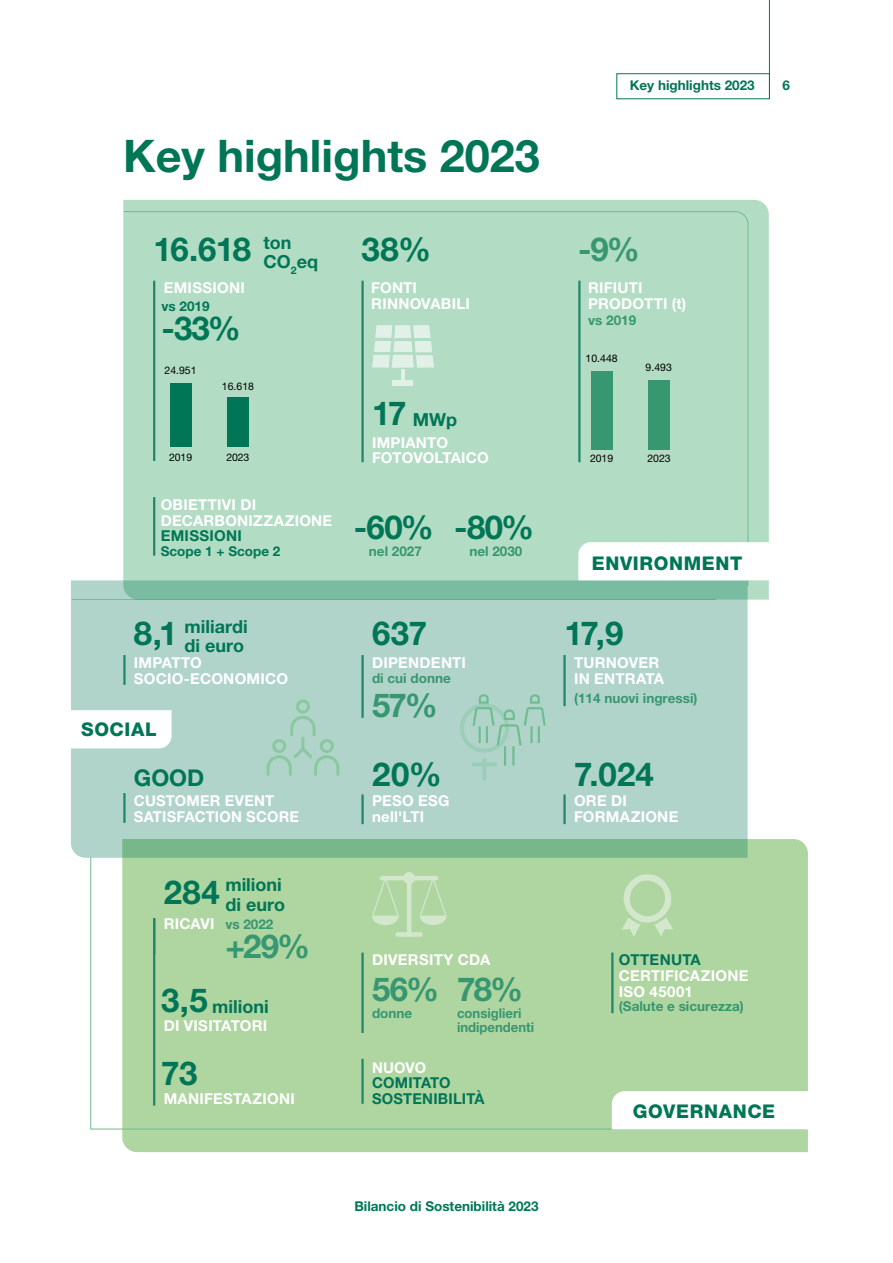
<style>
.page{position:relative;width:893px;height:1263px;background:#fff}
.page>*{position:absolute;margin:0;border:0;box-sizing:border-box;transform-origin:0 0}
.TITOLO_-_I_Livello_v{font:700 45px "Helvetica Neue LT Pro";color:#007656}
.Highlights_-_numeri{font:700 33px "Helvetica Neue LT Pro";letter-spacing:-.01em;color:#007656}
.Highlights_-_numeri-2{font:700 33px "Helvetica Neue LT Pro";letter-spacing:-.035em;color:#379771}
.Highlights_-_numeri-3{font:700 23.1px "Helvetica Neue LT Pro";color:#007656}
.t1{font:800 18.9px "Helvetica Neue LT Pro";letter-spacing:.035em;color:#007656}
.Highlights_-_testo_c{font:700 18px/19.5px "Helvetica Neue LT Pro";color:#007656}
.Higlights_-_titolett{font:700 15px/15.8px "Helvetica Neue LT Pro";letter-spacing:.015em;color:#fff}
.Higlights_-_titolett-2{font:700 15px "Helvetica Neue LT Pro";letter-spacing:.015em;color:#007656}
.Highlights_-_testo_c-2{font:700 13.5px/14.2px "Helvetica Neue LT Pro";color:#379771}
.Higlights_-_titolett-3{font:700 13.5px "Helvetica Neue LT Pro";color:#007656}
.Highlights_-_testo_c-3{font:700 13.5px "Helvetica Neue LT Pro";color:#007656}
.t2{font:10.5px "Helvetica Neue LT Pro";letter-spacing:-.01em;color:#000}
.s1{color:#007656}
</style>
<div class="page">
<div style="left:617px;top:73px;width:153px;height:26px;border:1px solid #007656"></div>
<hr style="left:769px;top:0;width:1px;height:99px;background:#007656">
<div style="left:123px;top:200px;width:646px;height:400px;background:#b2dcc3"></div>
<div style="left:123px;top:211px;width:626px;height:375px;background:#b2dcc3"></div>
<div style="left:122px;top:839px;width:686px;height:313px;background:#afd5a1"></div>
<svg style="left:71px;top:580px;width:677px;height:278px;background:#a8d0c3"></svg>
<hr style="left:123px;top:655px;width:3px;height:30px;background:#22866a">
<hr style="left:123px;top:793px;width:3px;height:30px;background:#22866a">
<svg style="left:265px;top:698px;width:76px;height:80px;background:#aad2c3"></svg>
<div style="left:460px;top:703px;width:49px;height:50px;border:4px solid #6ebd8f;border-radius:50%"></div>
<hr style="left:482px;top:760px;width:4px;height:19px;background:#9ccdb8">
<hr style="left:474px;top:762px;width:21px;height:4px;background:#9ccdb8">
<svg style="left:471px;top:693px;width:76px;height:55px;background:#a4cfbf"></svg>
<hr style="left:512px;top:746px;width:2px;height:20px;background:#6ebd8f">
<hr style="left:504px;top:746px;width:2px;height:20px;background:#6ebd8f">
<hr style="left:361px;top:655px;width:3px;height:63px;background:#22866a">
<hr style="left:361px;top:794px;width:3px;height:30px;background:#22866a">
<hr style="left:563px;top:655px;width:3px;height:51px;background:#22866a">
<hr style="left:563px;top:794px;width:3px;height:30px;background:#22866a">
<div style="left:90px;top:856px;width:715px;height:274px;background:#afd5a1"></div>
<hr style="left:72px;top:599px;width:644px;height:1px;background:#007656">
<svg style="left:612px;top:1091px;width:196px;height:38px"></svg>
<hr style="left:153px;top:919px;width:2px;height:187px;background:#22866a">
<hr style="left:361px;top:1059px;width:3px;height:45px;background:#22866a">
<svg style="left:578px;top:542px;width:191px;height:38px"></svg>
<svg style="left:71px;top:710px;width:101px;height:38px"></svg>
<hr style="left:361px;top:952px;width:3px;height:81px;background:#22866a">
<hr style="left:153px;top:918px;width:2px;height:36px;background:#22866a">
<hr style="left:611px;top:952px;width:2px;height:61px;background:#22866a">
<svg style="left:622px;top:874px;width:51px;height:62px;background:#bbdbaf"></svg>
<div style="left:403px;top:872px;width:12px;height:12px;background:#d2e7cb;border-radius:50%"></div>
<hr style="left:382px;top:876px;width:54px;height:4px;background:#d2e7cb">
<hr style="left:407px;top:879px;width:4px;height:54px;background:#d2e7cb">
<div style="left:398px;top:932px;width:23px;height:5px;background:#d2e7cb"></div>
<svg style="left:371px;top:874px;width:29px;height:51px"></svg>
<svg style="left:419px;top:874px;width:28px;height:51px"></svg>
<hr style="left:153px;top:497px;width:2px;height:59px;background:#22866a">
<svg style="left:372px;top:325px;width:62px;height:55px;background:#cce7d7"></svg>
<div style="left:393px;top:380px;width:20px;height:6px;background:#e2f1e8"></div>
<hr style="left:166px;top:435px;width:119px;height:1px;background:#379771">
<hr style="left:153px;top:281px;width:2px;height:180px;background:#22866a">
<div style="left:170px;top:383px;width:21px;height:64px;background:#007656"></div>
<div style="left:227px;top:398px;width:22px;height:49px;background:#007656"></div>
<hr style="left:361px;top:281px;width:3px;height:181px;background:#22866a">
<hr style="left:578px;top:281px;width:3px;height:181px;background:#22866a">
<div style="left:591px;top:371px;width:21px;height:79px;background:#379771"></div>
<div style="left:648px;top:380px;width:21px;height:70px;background:#379771"></div>
<p class="TITOLO_-_I_Livello_v" style="left:123px;top:129px;width:418px">Key highlights 2023</p>
<p class="Higlights_-_titolett-3" style="left:630px;top:77px;width:126px">Key highlights 2023</p>
<p class="Higlights_-_titolett-3" style="left:782px;top:77px;width:9px">6</p>
<p class="Highlights_-_numeri" style="left:153px;top:228px;width:99px">16.618</p>
<p class="Highlights_-_testo_c" style="left:264px;top:232px;width:56px">ton<br>CO<sub>2</sub>eq</p>
<p class="Highlights_-_testo_c-3" style="left:162px;top:298px;width:50px">vs 2019</p>
<p class="Highlights_-_numeri" style="left:162px;top:308px;width:81px">-33%</p>
<p class="Higlights_-_titolett" style="left:164px;top:280px;width:83px">EMISSIONI</p>
<p class="t2" style="left:164px;top:364px;width:34px">24.951</p>
<p class="t2" style="left:169px;top:451px;width:25px">2019</p>
<p class="t2" style="left:222px;top:380px;width:34px">16.618</p>
<p class="t2" style="left:226px;top:451px;width:25px">2023</p>
<p class="Higlights_-_titolett" style="left:161px;top:496px;width:173px">OBIETTIVI DI<br>DECARBONIZZAZIONE<br><span class="s1">EMISSIONI</span></p>
<p class="Higlights_-_titolett-3" style="left:161px;top:543px;width:121px">Scope 1 + Scope 2</p>
<p class="Highlights_-_testo_c" style="left:185px;top:616px;width:65px">miliardi</p>
<p class="Highlights_-_numeri" style="left:134px;top:612px;width:45px">8,1</p>
<p class="Highlights_-_testo_c" style="left:185px;top:635px;width:61px">di euro</p>
<p class="Higlights_-_titolett" style="left:134px;top:654px;width:69px">IMPATTO</p>
<p class="Higlights_-_titolett" style="left:134px;top:670px;width:156px">SOCIO-ECONOMICO</p>
<p class="t1" style="left:81px;top:718px;width:77px">SOCIAL</p>
<p class="Highlights_-_numeri-3" style="left:134px;top:764px;width:72px">good</p>
<p class="Higlights_-_titolett" style="left:134px;top:792px;width:167px">CUSTOMER EVENT<br>SATISFACTION SCORE</p>
<p class="Highlights_-_testo_c" style="left:225px;top:875px;width:58px">milioni</p>
<p class="Highlights_-_numeri" style="left:164px;top:871px;width:58px">284</p>
<p class="Highlights_-_testo_c" style="left:225px;top:894px;width:61px">di euro</p>
<p class="Highlights_-_testo_c-2" style="left:225px;top:917px;width:50px">vs 2022</p>
<p class="Highlights_-_numeri-2" style="left:225px;top:926px;width:86px">+29%</p>
<p class="Higlights_-_titolett" style="left:164px;top:916px;width:52px">RICAVI</p>
<p class="Highlights_-_numeri" style="left:161px;top:979px;width:48px">3,5</p>
<p class="Higlights_-_titolett" style="left:164px;top:1017px;width:105px">DI VISITATORI</p>
<p class="Highlights_-_testo_c" style="left:212px;top:996px;width:58px">milioni</p>
<p class="Highlights_-_numeri" style="left:161px;top:1052px;width:38px">73</p>
<p class="Higlights_-_titolett" style="left:164px;top:1090px;width:133px">MANIFESTAZIONI</p>
<p class="Highlights_-_numeri" style="left:361px;top:228px;width:71px">38%</p>
<p class="Highlights_-_numeri-2" style="left:578px;top:228px;width:63px">-9%</p>
<p class="Higlights_-_titolett" style="left:371px;top:280px;width:100px">FONTI<br>RINNOVABILI</p>
<p class="Higlights_-_titolett" style="left:588px;top:280px;width:56px">RIFIUTI</p>
<p class="Higlights_-_titolett" style="left:588px;top:295px;width:100px">PRODOTTI (t)</p>
<p class="Highlights_-_testo_c-2" style="left:588px;top:312px;width:50px">vs 2019</p>
<p class="Highlights_-_numeri" style="left:372px;top:393px;width:36px">17</p>
<p class="Highlights_-_testo_c" style="left:413px;top:410px;width:46px">MWp</p>
<p class="Higlights_-_titolett" style="left:372px;top:434px;width:77px">IMPIANTO</p>
<p class="Higlights_-_titolett" style="left:372px;top:450px;width:118px">FOTOVOLTAICO</p>
<p class="Highlights_-_numeri" style="left:354px;top:506px;width:82px">-60%</p>
<p class="Highlights_-_testo_c-2" style="left:369px;top:543px;width:55px">nel 2027</p>
<p class="Highlights_-_numeri" style="left:454px;top:506px;width:81px">-80%</p>
<p class="Highlights_-_testo_c-2" style="left:469px;top:543px;width:55px">nel 2030</p>
<p class="Highlights_-_numeri" style="left:372px;top:612px;width:57px">637</p>
<p class="Higlights_-_titolett" style="left:372px;top:654px;width:95px">DIPENDENTI</p>
<p class="Highlights_-_numeri-2" style="left:372px;top:684px;width:67px">57%</p>
<p class="Highlights_-_testo_c-2" style="left:372px;top:671px;width:80px">di cui donne</p>
<p class="Highlights_-_numeri" style="left:372px;top:754px;width:71px">20%</p>
<p class="Higlights_-_titolett" style="left:372px;top:792px;width:79px">PESO ESG</p>
<p class="Higlights_-_titolett" style="left:372px;top:808px;width:54px">nell'LTI</p>
<p class="t2" style="left:586px;top:352px;width:34px">10.448</p>
<p class="t2" style="left:646px;top:361px;width:28px">9.493</p>
<p class="t2" style="left:590px;top:452px;width:25px">2019</p>
<p class="t2" style="left:648px;top:452px;width:25px">2023</p>
<p class="t1" style="left:592px;top:552px;width:152px">ENVIRONMENT</p>
<p class="Highlights_-_numeri" style="left:564px;top:612px;width:61px">17,9</p>
<p class="Higlights_-_titolett" style="left:574px;top:654px;width:92px">TURNOVER<br>IN ENTRATA</p>
<p class="Highlights_-_testo_c-2" style="left:574px;top:690px;width:125px">(114 nuovi ingressi)</p>
<p class="Highlights_-_numeri" style="left:574px;top:754px;width:81px">7.024</p>
<p class="Higlights_-_titolett" style="left:574px;top:792px;width:54px">ORE DI</p>
<p class="Higlights_-_titolett" style="left:574px;top:808px;width:106px">FORMAZIONE</p>
<p class="Higlights_-_titolett" style="left:372px;top:952px;width:120px">DIVERSITY CDA</p>
<p class="Highlights_-_numeri-2" style="left:372px;top:968px;width:68px">56%</p>
<p class="Highlights_-_numeri-2" style="left:457px;top:968px;width:67px">78%</p>
<p class="Highlights_-_testo_c-2" style="left:372px;top:1006px;width:42px">donne</p>
<p class="Highlights_-_testo_c-2" style="left:457px;top:1006px;width:79px">consiglieri indipendenti</p>
<p class="Higlights_-_titolett" style="left:372px;top:1059px;width:56px">NUOVO</p>
<p class="Higlights_-_titolett-2" style="left:372px;top:1074px;width:80px">COMITATO</p>
<p class="Higlights_-_titolett-2" style="left:372px;top:1089px;width:114px">SOSTENIBILITÀ</p>
<p class="Higlights_-_titolett" style="left:619px;top:952px;width:131px"><span class="s1">OTTENUTA<br></span>CERTIFICAZIONE</p>
<p class="Higlights_-_titolett" style="left:619px;top:983px;width:75px">ISO 45001</p>
<p class="Highlights_-_testo_c-2" style="left:619px;top:999px;width:126px">(Salute e sicurezza)</p>
<p class="t1" style="left:633px;top:1100px;width:144px">GOVERNANCE</p>
<p class="Higlights_-_titolett-3" style="left:354px;top:1198px;width:186px">Bilancio di Sostenibilità 2023</p>
</div>
